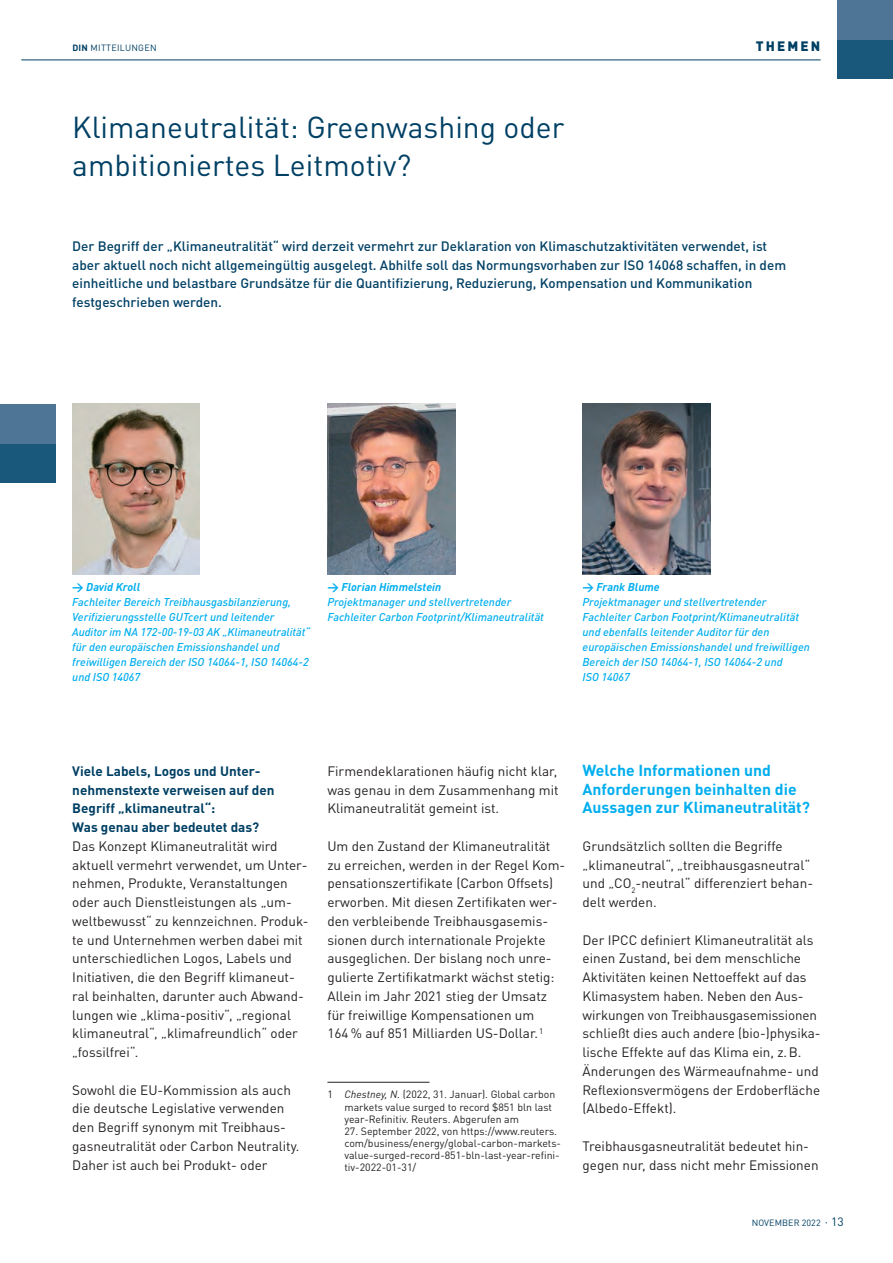
<style>
.page{position:relative;width:893px;height:1263px;background:#fff}
.page>*{position:absolute;margin:0;border:0;box-sizing:border-box;transform-origin:0 0}
.HAUPT-UEB-1{font:30px/37.5px "DINOT";color:#004064}
.Zwischenhead_1_cyan{font:700 15.75px/18.8px "DINOT";color:#00aeef}
.Fließtext{font:13.5px/18.8px "DINOT";color:#231f20}
.Fließtext_Einleitung{font:500 13.5px/18.8px "DINOT";color:#004064}
.Zwischenhead_2{font:700 13.5px/18.8px "DINOT";color:#004064}
.t1{font:900 13.5px "DINOT";letter-spacing:.16em;color:#004064}
.t2{font:12px "DINOT";color:#004064}
.BU-Portrait_fließ__c{font:italic 500 11.25px/15px "DINOT";color:#00aeef}
.BU-Portrait_Name__cy{font:italic 700 11.25px "DINOT";color:#00aeef}
.Fussnote-3Spalten{font:10.5px/12px "DINOT";color:#231f20}
.t3{font:9px "DINOT";letter-spacing:.03em;color:#004064}
.t4{font:9px "DINOT";letter-spacing:.01em;color:#004064}
.s1{font-weight:700}
.s2{font-style:italic}
</style>
<div class="page">
<hr style="left:21px;top:60px;width:800px;height:1px;background:#004064">
<div style="left:838px;top:0;width:55px;height:79px;background:#19587b"></div>
<div style="left:838px;top:0;width:55px;height:39px;background:#4e7595"></div>
<hr style="left:327px;top:1082px;width:102px;height:1px;background:#231f20">
<img style="left:72px;top:404px;width:128px;height:170px">
<div style="left:0;top:443px;width:55px;height:40px;background:#19587b"></div>
<div style="left:0;top:404px;width:55px;height:39px;background:#4e7595"></div>
<img style="left:327px;top:404px;width:128px;height:170px">
<img style="left:583px;top:404px;width:127px;height:170px">
<p class="t3" style="left:72px;top:42px;width:86px"><span class="s1">DIN</span> MITTEILUNGEN</p>
<p class="t1" style="left:756px;top:37px;width:66px">THEMEN</p>
<p class="HAUPT-UEB-1" style="left:72px;top:108px;width:493px">Klimaneutralität: Greenwashing oder ambitioniertes Leitmotiv?</p>
<p class="Fließtext_Einleitung" style="left:72px;top:236px;width:715px">Der Begriff der „Klimaneutralität“ wird derzeit vermehrt zur Deklaration von Klimaschutzaktivitäten verwendet, ist aber aktuell noch nicht allgemeingültig ausgelegt. Abhilfe soll das Normungsvorhaben zur ISO 14068 schaffen, in dem einheitliche und belastbare Grundsätze für die Quantifizierung, Reduzierung, Kompensation und Kommunikation festgeschrieben werden.</p>
<p class="BU-Portrait_Name__cy" style="left:72px;top:580px;width:69px">→ David Kroll</p>
<p class="BU-Portrait_fließ__c" style="left:72px;top:594px;width:239px">Fachleiter Bereich Treibhausgasbilanzierung, Verifizierungsstelle GUTcert und leitender Auditor im NA 172-00-19-03 AK „Klimaneutralität“ für den europäischen Emissionshandel und freiwilligen Bereich der ISO 14064-1, ISO 14064-2 und ISO 14067</p>
<p class="BU-Portrait_Name__cy" style="left:327px;top:580px;width:115px">→ Florian Himmelstein</p>
<p class="BU-Portrait_fließ__c" style="left:327px;top:594px;width:218px">Projektmanager und stellvertretender<br>Fachleiter Carbon Footprint/Klimaneutralität</p>
<p class="BU-Portrait_Name__cy" style="left:583px;top:580px;width:79px">→ Frank Blume</p>
<p class="BU-Portrait_fließ__c" style="left:583px;top:594px;width:229px">Projektmanager und stellvertretender Fachleiter Carbon Footprint/Klimaneutralität und ebenfalls leitender Auditor für den europäischen Emissionshandel und freiwilligen Bereich der ISO 14064-1, ISO 14064-2 und<br>ISO 14067</p>
<p class="Zwischenhead_2" style="left:72px;top:761px;width:204px">Viele Labels, Logos und Unter&shy;nehmenstexte verweisen auf den<br>Begriff „klimaneutral“:<br>Was genau aber bedeutet das?</p>
<p class="Fließtext" style="left:72px;top:836px;width:238px">Das Konzept Klimaneutralität wird aktuell vermehrt verwendet, um Unter&shy;nehmen, Produkte, Veranstaltungen oder auch Dienstleistungen als „um&shy;weltbewusst“ zu kennzeichnen. Produk&shy;te und Unternehmen werben dabei mit unterschiedlichen Logos, Labels und Initiativen, die den Begriff klimaneut&shy;ral beinhalten, darunter auch Abwand&shy;lungen wie „klima-positiv“, „regional klimaneutral“, „klimafreundlich“ oder „fossilfrei“.</p>
<p class="Fließtext" style="left:72px;top:1080px;width:229px">Sowohl die EU-Kommission als auch die deutsche Legislative verwenden den Begriff synonym mit Treibhaus&shy;gasneutralität oder Carbon Neutrality.<br>Daher ist auch bei Produkt- oder</p>
<p class="Fließtext" style="left:327px;top:761px;width:233px;text-align:justify">Firmendeklarationen häufig nicht klar, was genau in dem Zusammenhang mit Klimaneutralität gemeint ist.</p>
<p class="Fließtext" style="left:327px;top:836px;width:239px">Um den Zustand der Klimaneutralität zu erreichen, werden in der Regel Kom&shy;pensationszertifikate (Carbon Offsets) erworben. M it diesen Zertifikaten wer&shy;den verbleibende Treibhausgasemis&shy;sionen durch internationale Projekte ausgeglichen. Der bislang noch unre&shy;gulierte Zertifikatmarkt wächst stetig:<br>Allein im Jahr 2021 stieg der Umsatz für freiwillige Kompensationen um<br>164 % auf 851 M illiarden US-Dollar.<sup>1</sup></p>
<p class="Fussnote-3Spalten" style="left:344px;top:1088px;width:212px;text-indent:-17px">1 <span class="s2">Chestney, N.</span> (2022, 31. Januar). Global carbon markets value surged to record $851 bln last year-Refinitiv. Reuters. Abgerufen am</p>
<p class="Fussnote-3Spalten" style="left:344px;top:1124px;width:217px">27. September 2022, von https://www.reuters. com/business/energy/global-carbon-markets&shy;value-surged-record-851-bln-last-year-refini&shy;tiv-2022-01-31/</p>
<p class="Zwischenhead_1_cyan" style="left:583px;top:760px;width:229px">Welche Informationen und<br>Anforderungen beinhalten die<br>Aussagen zur Klimaneutralität?</p>
<p class="Fließtext" style="left:583px;top:836px;width:232px">Grundsätzlich sollten die Begriffe „klimaneutral“, „treibhausgasneutral“ und „CO <sub>2</sub>-neutral“ differenziert behan&shy;delt werden.</p>
<p class="Fließtext" style="left:583px;top:930px;width:240px">Der IPCC definiert Klimaneutralität als einen Zustand, bei dem menschliche Aktivitäten keinen Nettoeffekt auf das Klimasystem haben. Neben den Aus&shy;wirkungen von Treibhausgasemissionen schließt dies auch andere (bio-)physika&shy;lische Effekte auf das Klima ein, z. B.<br>Änderungen des Wärmeaufnahme- und Reflexionsvermögens der Erdoberfläche (Albedo-Effekt).</p>
<p class="Fließtext" style="left:583px;top:1136px;width:238px">Treibhausgasneutralität bedeutet hin&shy;gegen nur, dass nicht mehr Emissionen</p>
<p class="t4" style="left:752px;top:1217px;width:71px">November 2022</p>
<p class="t2" style="left:825px;top:1214px;width:20px">· 13</p>
</div>
